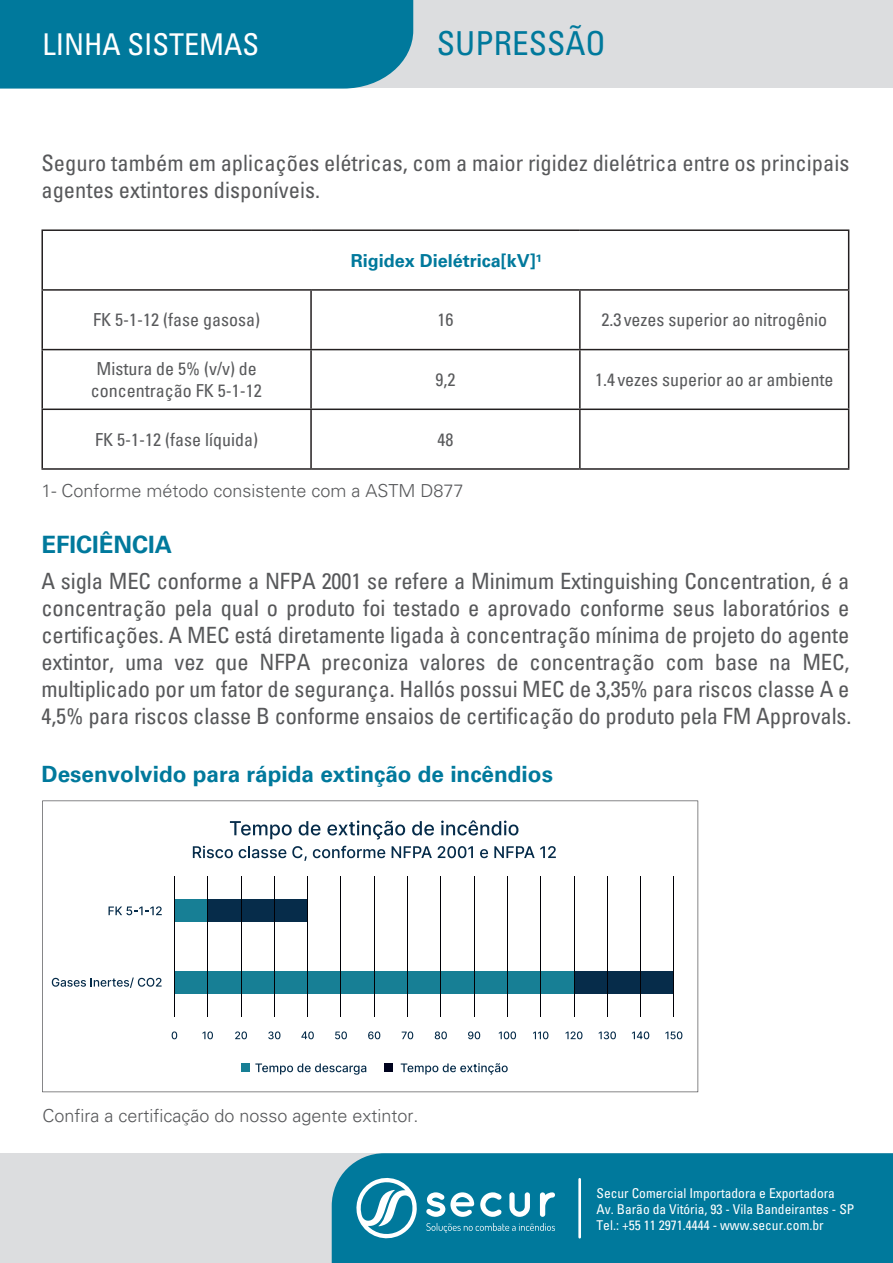
<style>
.page{position:relative;width:893px;height:1263px;background:#fff}
.page>*{position:absolute;margin:0;border:0;box-sizing:border-box;transform-origin:0 0}
.t1{font:condensed 33px "Univers";color:#00799c}
.t2{font:condensed 30px "Univers";color:#fff}
.t3{font:700 24px "Univers";color:#00799c}
.t4{font:condensed 22.5px/27px "Univers";color:#57585a}
.t5{font:700 22.5px "Univers";color:#00799c}
.t6{font:condensed 18px/21.6px "Univers";color:#58595b}
.t7{font:300 18px "Univers";color:#57585a}
.t8{font:700 18px "Univers";color:#00799c}
.t9{font:condensed 13.5px/16.2px "Univers";color:#fff}
</style>
<div class="page">
<div style="left:0;top:1153px;width:893px;height:110px;background:#dcdddf"></div>
<div style="left:332px;top:1153px;width:561px;height:110px;background:#00799c"></div>
<svg style="left:354px;top:1174px;width:63px;height:68px;background:#4ea2ba"></svg>
<svg style="left:426px;top:1192px;width:129px;height:25px;background:#67afc4"></svg>
<svg style="left:426px;top:1223px;width:129px;height:10px"></svg>
<hr style="left:578px;top:1179px;width:3px;height:58px;background:#fff">
<div style="left:0;top:0;width:893px;height:88px;background:#dcdddf"></div>
<div style="left:0;top:0;width:413px;height:89px;background:#00799c"></div>
<hr style="left:41px;top:229px;width:270px;height:2px;background:#231f20">
<hr style="left:41px;top:231px;width:2px;height:58px;background:#231f20">
<hr style="left:311px;top:229px;width:269px;height:2px;background:#231f20">
<hr style="left:580px;top:229px;width:269px;height:2px;background:#231f20">
<hr style="left:848px;top:231px;width:1px;height:58px;background:#231f20">
<hr style="left:41px;top:289px;width:270px;height:2px;background:#231f20">
<hr style="left:41px;top:291px;width:2px;height:58px;background:#231f20">
<hr style="left:311px;top:289px;width:269px;height:2px;background:#231f20">
<hr style="left:310px;top:291px;width:2px;height:58px;background:#231f20">
<hr style="left:580px;top:289px;width:269px;height:2px;background:#231f20">
<hr style="left:579px;top:291px;width:2px;height:58px;background:#231f20">
<hr style="left:848px;top:291px;width:1px;height:58px;background:#231f20">
<hr style="left:41px;top:349px;width:270px;height:1px;background:#231f20">
<hr style="left:41px;top:350px;width:2px;height:58px;background:#231f20">
<hr style="left:311px;top:349px;width:269px;height:1px;background:#231f20">
<hr style="left:310px;top:350px;width:2px;height:58px;background:#231f20">
<hr style="left:580px;top:349px;width:269px;height:1px;background:#231f20">
<hr style="left:579px;top:350px;width:2px;height:58px;background:#231f20">
<hr style="left:848px;top:350px;width:1px;height:58px;background:#231f20">
<hr style="left:41px;top:408px;width:270px;height:2px;background:#231f20">
<hr style="left:41px;top:410px;width:2px;height:58px;background:#231f20">
<hr style="left:311px;top:408px;width:269px;height:2px;background:#231f20">
<hr style="left:310px;top:410px;width:2px;height:58px;background:#231f20">
<hr style="left:580px;top:408px;width:269px;height:2px;background:#231f20">
<hr style="left:579px;top:410px;width:2px;height:58px;background:#231f20">
<hr style="left:848px;top:410px;width:1px;height:58px;background:#231f20">
<hr style="left:41px;top:468px;width:270px;height:2px;background:#231f20">
<hr style="left:311px;top:468px;width:269px;height:2px;background:#231f20">
<hr style="left:580px;top:468px;width:269px;height:2px;background:#231f20">
<svg style="left:42px;top:801px;width:656px;height:291px"></svg>
<hr style="left:174px;top:876px;width:1px;height:140px;background:#000006">
<hr style="left:207px;top:876px;width:1px;height:140px;background:#000006">
<hr style="left:241px;top:876px;width:1px;height:140px;background:#000006">
<hr style="left:274px;top:876px;width:1px;height:140px;background:#000006">
<hr style="left:307px;top:876px;width:1px;height:140px;background:#000006">
<hr style="left:341px;top:876px;width:1px;height:140px;background:#000006">
<hr style="left:374px;top:876px;width:1px;height:140px;background:#000006">
<hr style="left:407px;top:876px;width:1px;height:140px;background:#000006">
<hr style="left:441px;top:876px;width:1px;height:140px;background:#000006">
<hr style="left:474px;top:876px;width:1px;height:140px;background:#000006">
<hr style="left:507px;top:876px;width:1px;height:140px;background:#000006">
<hr style="left:540px;top:876px;width:1px;height:140px;background:#000006">
<hr style="left:574px;top:876px;width:1px;height:140px;background:#000006">
<hr style="left:607px;top:876px;width:1px;height:140px;background:#000006">
<hr style="left:640px;top:876px;width:1px;height:140px;background:#000006">
<hr style="left:674px;top:876px;width:1px;height:140px;background:#000006">
<div style="left:384px;top:1063px;width:9px;height:9px;background:#00031e"></div>
<div style="left:241px;top:1063px;width:9px;height:9px;background:#177f95"></div>
<svg style="left:172px;top:1031px;width:5px;height:8px"></svg>
<svg style="left:202px;top:1031px;width:11px;height:8px"></svg>
<svg style="left:235px;top:1031px;width:12px;height:8px"></svg>
<svg style="left:268px;top:1031px;width:12px;height:8px"></svg>
<svg style="left:301px;top:1031px;width:13px;height:8px"></svg>
<svg style="left:335px;top:1031px;width:12px;height:8px"></svg>
<svg style="left:368px;top:1031px;width:12px;height:8px"></svg>
<svg style="left:402px;top:1031px;width:11px;height:8px"></svg>
<svg style="left:435px;top:1031px;width:12px;height:8px"></svg>
<svg style="left:468px;top:1031px;width:12px;height:8px"></svg>
<svg style="left:499px;top:1031px;width:17px;height:8px"></svg>
<svg style="left:533px;top:1031px;width:15px;height:8px"></svg>
<svg style="left:566px;top:1031px;width:16px;height:8px"></svg>
<svg style="left:599px;top:1031px;width:17px;height:8px"></svg>
<svg style="left:632px;top:1031px;width:17px;height:8px"></svg>
<svg style="left:665px;top:1031px;width:17px;height:8px"></svg>
<svg style="left:230px;top:821px;width:62px;height:18px"></svg>
<svg style="left:299px;top:821px;width:21px;height:14px"></svg>
<svg style="left:327px;top:820px;width:78px;height:19px"></svg>
<svg style="left:412px;top:821px;width:22px;height:14px"></svg>
<svg style="left:441px;top:820px;width:77px;height:15px"></svg>
<svg style="left:193px;top:846px;width:40px;height:12px"></svg>
<svg style="left:239px;top:846px;width:47px;height:12px"></svg>
<svg style="left:292px;top:846px;width:15px;height:15px"></svg>
<svg style="left:313px;top:846px;width:72px;height:12px"></svg>
<svg style="left:392px;top:846px;width:40px;height:12px"></svg>
<svg style="left:438px;top:846px;width:35px;height:12px"></svg>
<svg style="left:480px;top:849px;width:8px;height:9px"></svg>
<svg style="left:494px;top:846px;width:62px;height:12px"></svg>
<svg style="left:109px;top:906px;width:53px;height:9px"></svg>
<svg style="left:52px;top:977px;width:110px;height:11px"></svg>
<svg style="left:255px;top:1063px;width:111px;height:12px"></svg>
<svg style="left:401px;top:1063px;width:107px;height:12px"></svg>
<h2 class="t2" style="left:43px;top:26px;width:218px">LINHA SISTEMAS</h2>
<h1 class="t1" style="left:437px;top:23px;width:170px">SUPRESSÃO</h1>
<p class="t4" style="left:41px;top:149px;width:809px">Seguro também em aplicações elétricas, com a maior rigidez dielétrica entre os principais agentes extintores disponíveis.</p>
<p class="t8" style="left:351px;top:250px;width:193px">Rigidex Dielétrica[kV]¹</p>
<p class="t6" style="left:93px;top:309px;width:168px">FK 5-1-12 (fase gasosa)</p>
<p class="t6" style="left:437px;top:309px;width:17px">16</p>
<p class="t6" style="left:601px;top:309px;width:227px">2.3 vezes superior ao nitrogênio</p>
<p class="t6" style="left:91px;top:358px;width:172px">Mistura de 5% (v/v) de concentração FK 5-1-12</p>
<p class="t6" style="left:435px;top:368px;width:21px">9,2</p>
<p class="t6" style="left:595px;top:368px;width:240px">1.4 vezes superior ao ar ambiente</p>
<p class="t6" style="left:95px;top:428px;width:164px">FK 5-1-12 (fase líquida)</p>
<p class="t6" style="left:437px;top:428px;width:17px">48</p>
<p class="t7" style="left:41px;top:480px;width:424px">1- Conforme método consistente com a ASTM D877</p>
<p class="t3" style="left:41px;top:531px;width:132px">EFICIÊNCIA</p>
<p class="t4" style="left:41px;top:567px;width:811px;text-align:justify">A sigla MEC conforme a NFPA 2001 se refere a Minimum Extinguishing Concentration, é a concentração pela qual o produto foi testado e aprovado conforme seus laboratórios e certificações. A MEC está diretamente ligada à concentração mínima de projeto do agente extintor, uma vez que NFPA preconiza valores de concentração com base na MEC, multiplicado por um fator de segurança. Hallós possui MEC de 3,35% para riscos classe A e 4,5% para riscos classe B conforme ensaios de certificação do produto pela FM Approvals.</p>
<p class="t5" style="left:41px;top:760px;width:513px">Desenvolvido para rápida extinção de incêndios</p>
<p class="t7" style="left:43px;top:1104px;width:378px">Confira a certificação do nosso agente extintor.</p>
<p class="t9" style="left:596px;top:1184px;width:259px">Secur Comercial Importadora e Exportadora<br>Av. Barão da Vitória, 93 - Vila Bandeirantes - SP<br>Tel.: +55 11 2971.4444 - www.secur.com.br</p>
</div>
